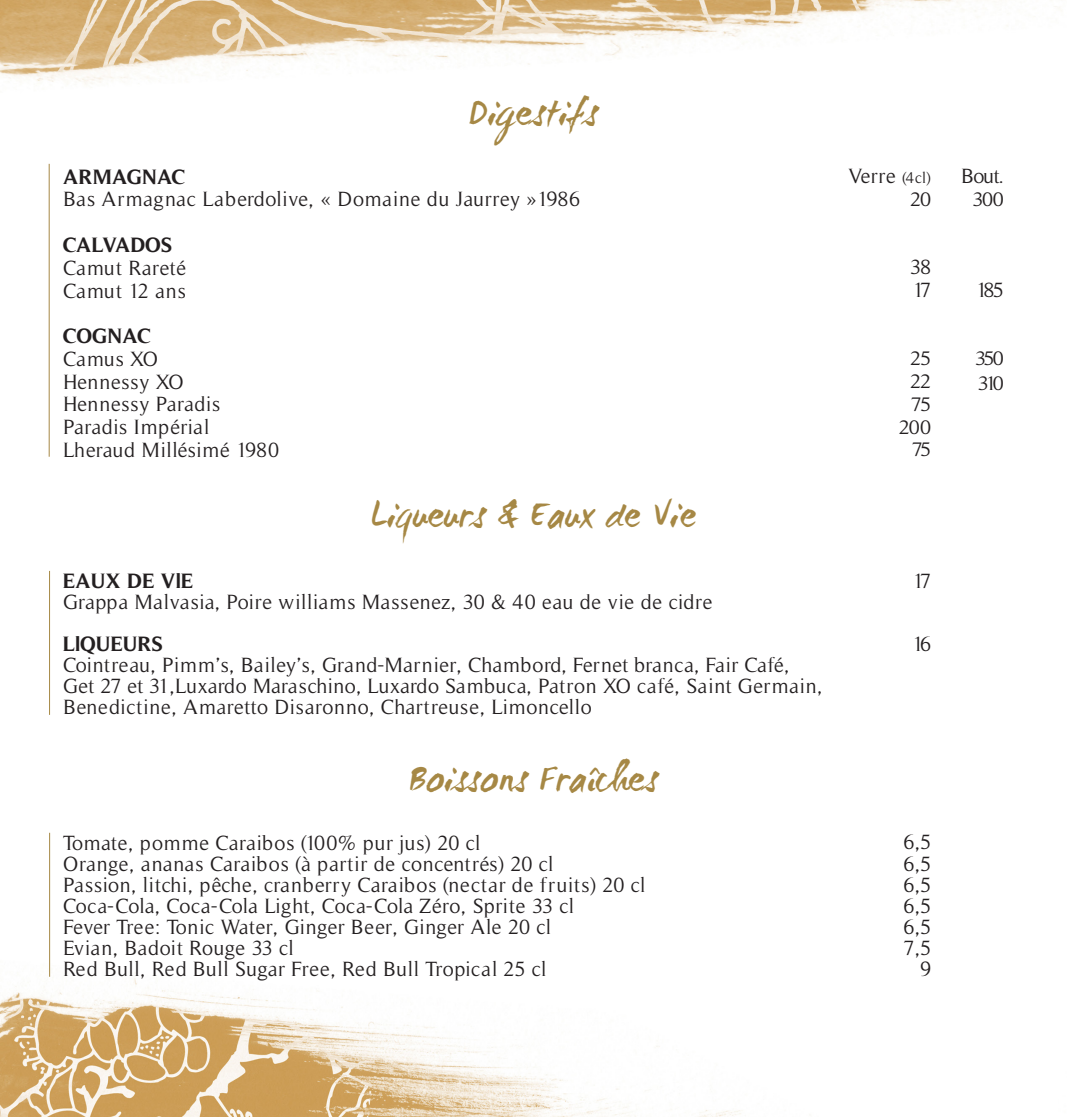
<style>
.page{position:relative;width:1067px;height:1117px;background:#fff}
.page>*{position:absolute;margin:0;border:0;box-sizing:border-box;transform-origin:0 0}
.t1{font:38.5px "WC Mano Negra Bta";color:#a68845}
.t2{font:21px/21px "Timeless";letter-spacing:.025em;color:#231f20}
.t3{font:21px "Timeless";color:#231f20}
.t4{font:700 21px "Timeless";color:#231f20}
.t5{font:19.95px "Timeless";letter-spacing:-.07em;color:#231f20;scale:1.05 1}
.s1{font-size:15.75px}
</style>
<div class="page">
<img style="left:0;top:0;width:1057px;height:1116px">
<hr style="left:49px;top:164px;width:1px;height:292px;background:#a68845">
<hr style="left:49px;top:570px;width:1px;height:144px;background:#a68845">
<hr style="left:49px;top:832px;width:1px;height:144px;background:#a68845">
<p class="t1" style="left:469px;top:89px;width:131px">Digestifs</p>
<p class="t4" style="left:63px;top:164px;width:124px">ARMAGNAC</p>
<p class="t2" style="left:63px;top:189px;width:518px">Bas Armagnac Laberdolive, « Domaine du Jaurrey »1986</p>
<p class="t4" style="left:63px;top:232px;width:111px">CALVADOS</p>
<p class="t2" style="left:63px;top:257px;width:125px">Camut Rareté</p>
<p class="t2" style="left:63px;top:280px;width:124px">Camut 12 ans</p>
<p class="t4" style="left:63px;top:323px;width:90px">COGNAC</p>
<p class="t2" style="left:63px;top:348px;width:96px">Camus XO</p>
<p class="t2" style="left:63px;top:371px;width:122px">Hennessy XO</p>
<p class="t2" style="left:63px;top:394px;width:159px">Hennessy Paradis</p>
<p class="t2" style="left:63px;top:416px;width:148px">Paradis Impérial</p>
<p class="t2" style="left:63px;top:439px;width:218px">Lheraud Millésimé 1980</p>
<p class="t1" style="left:370px;top:490px;width:328px">Liqueurs &amp; Eaux de Vie</p>
<p class="t4" style="left:63px;top:568px;width:132px">EAUX DE VlE</p>
<p class="t2" style="left:63px;top:591px;width:651px">Grappa Malvasia, Poire williams Massenez, 30 &amp; 40 eau de vie de cidre</p>
<p class="t4" style="left:63px;top:631px;width:101px">LlQUEURS</p>
<p class="t2" style="left:63px;top:654px;width:728px">Cointreau, Pimm’s, Bailey’s, Grand-Marnier, Chambord, Fernet branca, Fair Café,</p>
<p class="t2" style="left:63px;top:675px;width:761px">Get 27 et 31,Luxardo Maraschino, Luxardo Sambuca, Patron XO café, Saint Germain,<br>Benedictine, Amaretto Disaronno, Chartreuse, Limoncello</p>
<p class="t1" style="left:409px;top:754px;width:251px">Boissons Fraîches</p>
<p class="t2" style="left:63px;top:831px;width:419px">Tomate, pomme Caraibos (100% pur jus) 20 cl</p>
<p class="t2" style="left:63px;top:852px;width:492px">Orange, ananas Caraibos (à partir de concentrés) 20 cl</p>
<p class="t2" style="left:63px;top:873px;width:584px">Passion, litchi, pêche, cranberry Caraibos (nectar de fruits) 20 cl</p>
<p class="t3" style="left:63px;top:893px;width:512px">Coca-Cola, Coca-Cola Light, Coca-Cola Zéro, Sprite 33 cl</p>
<p class="t3" style="left:63px;top:914px;width:489px">Fever Tree: Tonic Water, Ginger Beer, Ginger Ale 20 cl</p>
<p class="t3" style="left:63px;top:935px;width:232px">Evian, Badoit Rouge 33 cl</p>
<p class="t2" style="left:63px;top:957px;width:485px">Red Bull, Red Bull Sugar Free, Red Bull Tropical 25 cl</p>
<p class="t2" style="left:848px;top:165px;width:84px">Verre <span class="s1">(4cl)</span></p>
<p class="t5" style="left:910px;top:188px;width:22px">20</p>
<p class="t2" style="left:910px;top:256px;width:22px">38</p>
<p class="t2" style="left:912px;top:279px;width:20px">17</p>
<p class="t5" style="left:910px;top:347px;width:22px">25</p>
<p class="t5" style="left:910px;top:370px;width:22px">22</p>
<p class="t5" style="left:910px;top:393px;width:21px">75</p>
<p class="t5" style="left:898px;top:415px;width:32px">200</p>
<p class="t5" style="left:911px;top:438px;width:20px">75</p>
<p class="t2" style="left:912px;top:570px;width:20px">17</p>
<p class="t2" style="left:912px;top:633px;width:20px">16</p>
<p class="t2" style="left:903px;top:831px;width:29px">6,5</p>
<p class="t2" style="left:903px;top:852px;width:29px">6,5</p>
<p class="t2" style="left:903px;top:873px;width:29px">6,5</p>
<p class="t2" style="left:903px;top:894px;width:29px">6,5</p>
<p class="t2" style="left:903px;top:915px;width:29px">6,5</p>
<p class="t2" style="left:903px;top:936px;width:29px">7,5</p>
<p class="t2" style="left:920px;top:957px;width:13px">9</p>
<p class="t2" style="left:961px;top:165px;width:44px">Bout.</p>
<p class="t5" style="left:972px;top:188px;width:32px">300</p>
<p class="t2" style="left:976px;top:279px;width:29px">185</p>
<p class="t5" style="left:975px;top:347px;width:29px">350</p>
<p class="t5" style="left:977px;top:372px;width:27px">310</p>
</div>
